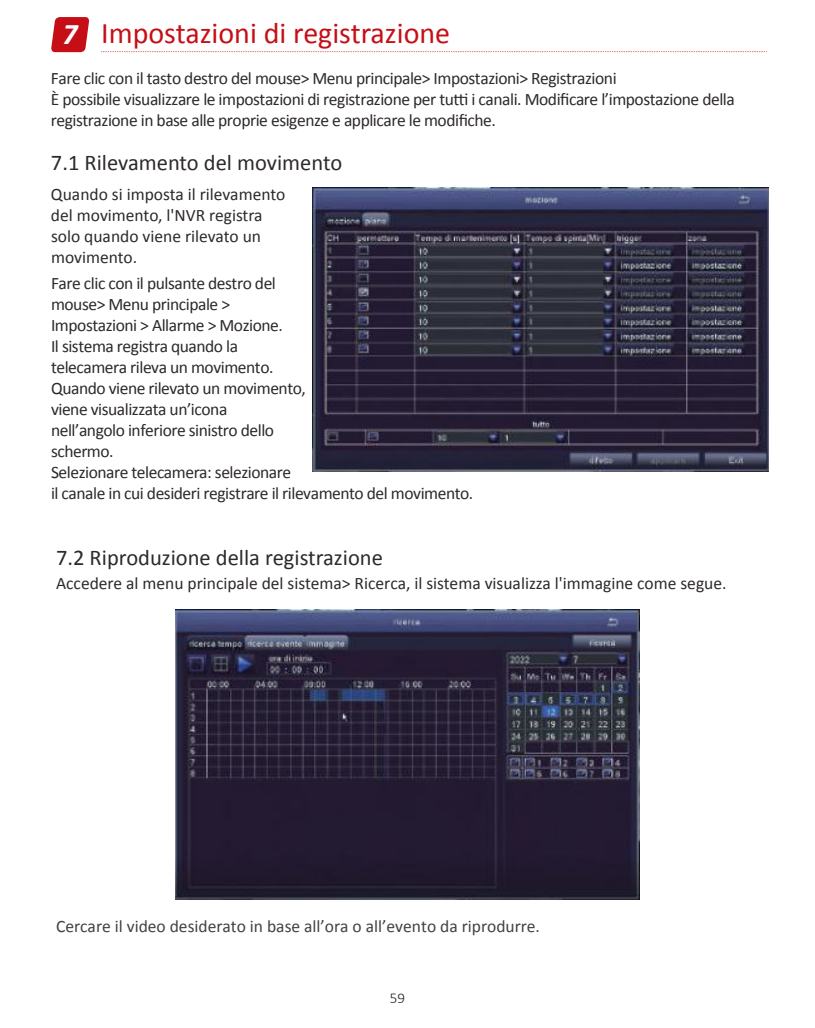
<style>
.page{position:relative;width:815px;height:1028px;background:#fff}
.page>*{position:absolute;margin:0;border:0;box-sizing:border-box;transform-origin:0 0}
.t1{font:30px "Calibri";color:#c60e16}
.t2{font:22.5px "Calibri";color:#2e292a}
.t3{font:17.5px/21px "Calibri";letter-spacing:-.025em;color:#2e292a}
.t4{font:17.5px/21px "Calibri";color:#2e292a}
.t5{font:17.5px "Calibri";color:#444041}
.t6{font:300 15px "Calibri";color:#241f1f}
.s1{font-weight:700;font-style:italic;color:#fff}
</style>
<div class="page">
<svg style="left:51px;top:17px;width:38px;height:35px"></svg>
<svg style="left:101px;top:51px;width:666px;height:1px"></svg>
<img style="left:312px;top:187px;width:456px;height:284px">
<img style="left:175px;top:610px;width:465px;height:289px">
<h1 class="t1" style="left:63px;top:14px;width:389px"><span class="s1">7</span> Impostazioni di registrazione</h1>
<p class="t3" style="left:51px;top:67px;width:685px">Fare clic con il tasto destro del mouse&gt; Menu principale&gt; Impostazioni&gt; Registrazioni<br>È possibile visualizzare le impostazioni di registrazione per tutti i canali. Modificare l’impostazione della registrazione in base alle proprie esigenze e applicare le modifiche.</p>
<p class="t2" style="left:51px;top:148px;width:293px">7.1 Rilevamento del movimento</p>
<p class="t4" style="left:51px;top:184px;width:236px">Quando si imposta il rilevamento del movimento, l'NVR registra solo quando viene rilevato un movimento.</p>
<p class="t3" style="left:51px;top:273px;width:424px">Fare clic con il pulsante destro del<br>mouse&gt; Menu principale &gt;<br>Impostazioni &gt; Allarme &gt; Mozione.<br>Il sistema registra quando la<br>telecamera rileva un movimento.<br>Quando viene rilevato un movimento,<br>viene visualizzata un’icona<br>nell’angolo inferiore sinistro dello<br>schermo.<br>Selezionare telecamera: selezionare<br>il canale in cui desideri registrare il rilevamento del movimento.</p>
<p class="t2" style="left:56px;top:543px;width:328px">7.2 Riproduzione della registrazione</p>
<p class="t4" style="left:56px;top:572px;width:672px">Accedere al menu principale del sistema&gt; Ricerca, il sistema visualizza l'immagine come segue.</p>
<p class="t5" style="left:56px;top:915px;width:485px">Cercare il video desiderato in base all’ora o all’evento da riprodurre.</p>
<p class="t6" style="left:390px;top:988px;width:17px">59</p>
</div>
